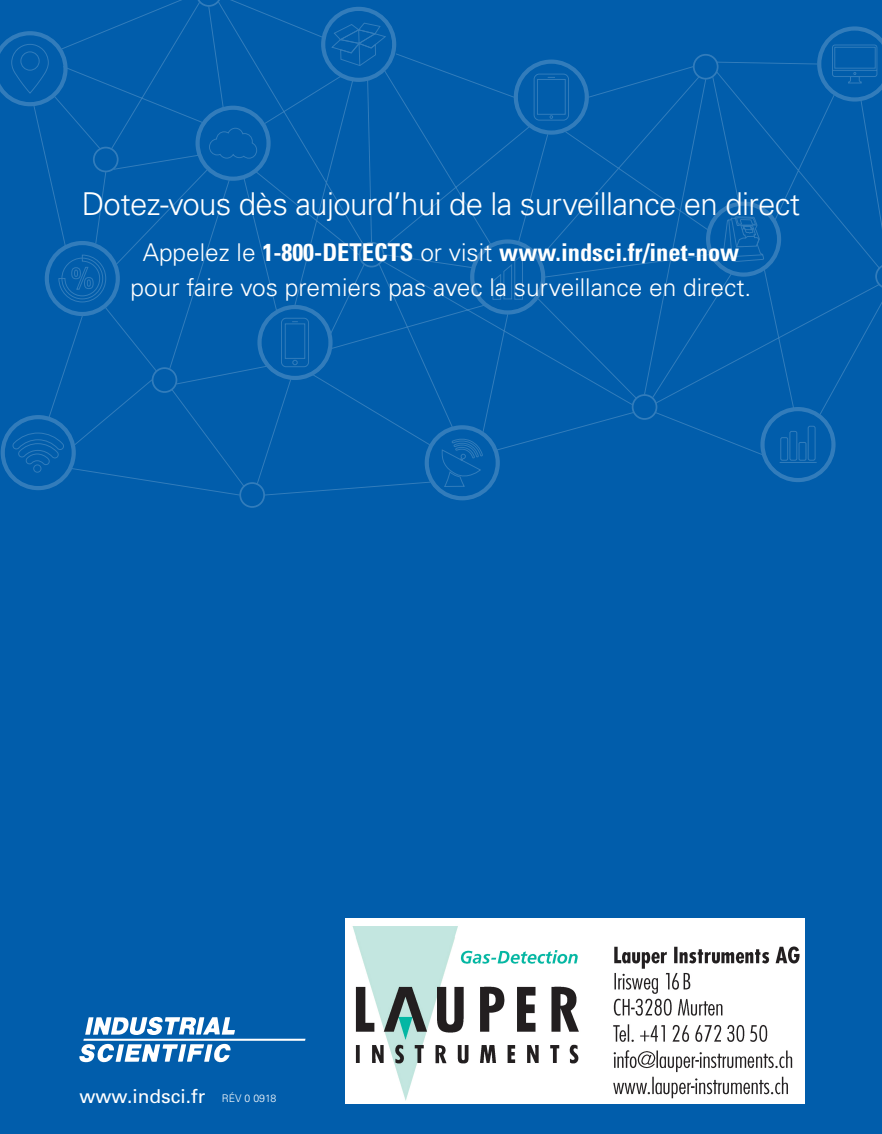
<style>
.page{position:relative;width:882px;height:1134px;background:#015dab}
.page>*{position:absolute;margin:0;border:0;box-sizing:border-box;transform-origin:0 0}
.t1{font:300 31.5px "Univers LT Std";letter-spacing:-.02em;color:#fff}
.t2{font:700 condensed 24.5px "Univers LT Std";color:#fff}
.t3{font:300 24.5px "Univers LT Std";color:#fff}
.Web_site_back_page{font:19.25px "Univers LT Std";color:#fff}
.Spec_copy{font:300 10.5px "Univers LT Std";color:#fff}
.s1{font-weight:300;font-stretch:normal}
</style>
<div class="page">
<svg style="left:0;top:31px;width:33px;height:75px"></svg>
<svg style="left:1px;top:415px;width:32px;height:75px"></svg>
<svg style="left:445px;top:496px;width:34px;height:4px"></svg>
<svg style="left:239px;top:496px;width:26px;height:12px"></svg>
<svg style="left:33px;top:0;width:849px;height:496px"></svg>
<svg style="left:85px;top:1017px;width:150px;height:18px"></svg>
<hr style="left:83px;top:1039px;width:223px;height:2px;background:#fff">
<svg style="left:79px;top:1044px;width:152px;height:18px"></svg>
<img style="left:345px;top:919px;width:460px;height:185px">
<p class="t1" style="left:82px;top:185px;width:720px">Dotez-vous dès aujourd’hui de la surveillance en direct</p>
<p class="t2" style="left:143px;top:237px;width:598px"><span class="s1">Appelez le</span> 1-800-DETECTS <span class="s1">or visit</span> www.indsci.fr/inet-now</p>
<p class="t3" style="left:131px;top:273px;width:622px">pour faire vos premiers pas avec la surveillance en direct.</p>
<p class="Web_site_back_page" style="left:79px;top:1085px;width:127px">www.indsci.fr</p>
<p class="Spec_copy" style="left:222px;top:1092px;width:56px">RÉV 0 0918</p>
</div>
